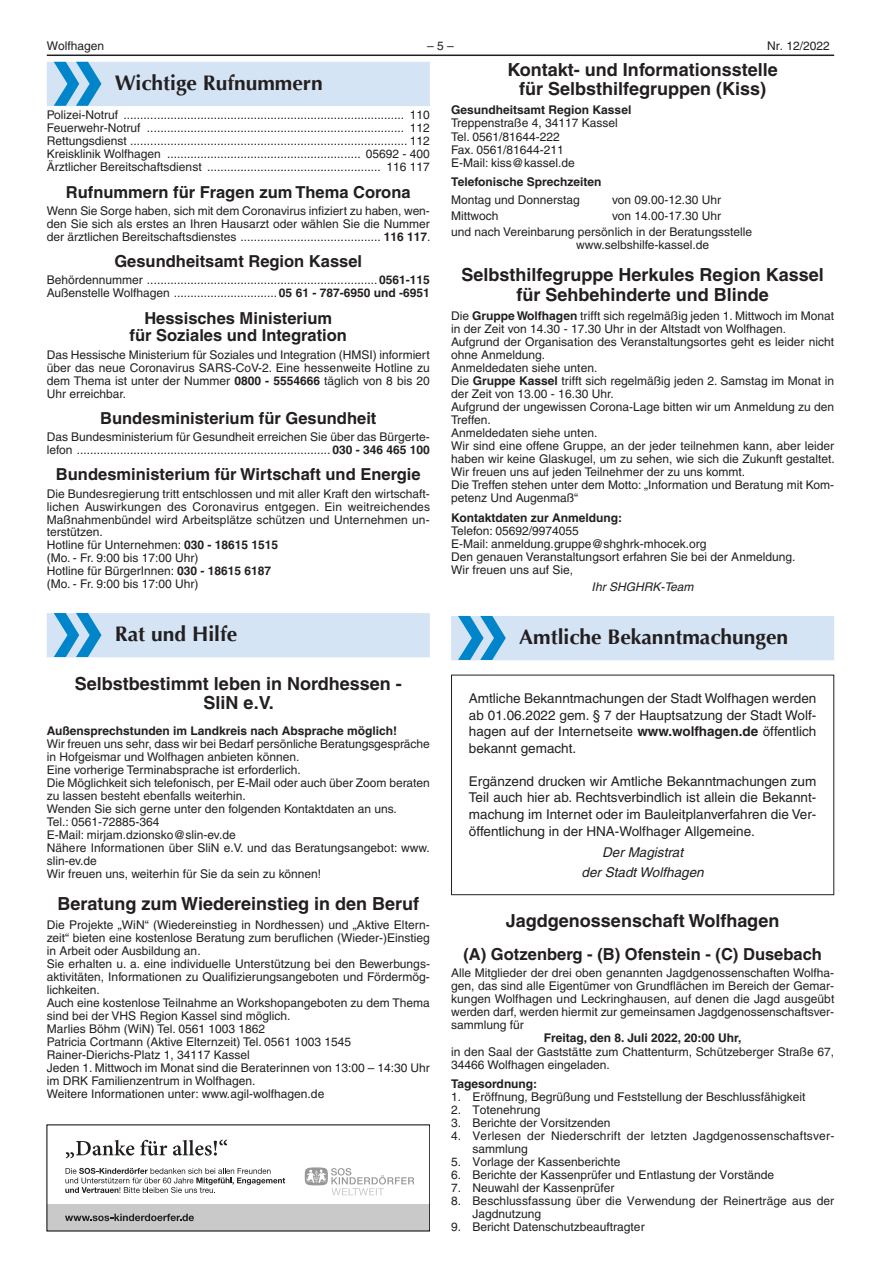
<style>
.page{position:relative;width:881px;height:1263px;background:#fff}
.page>*{position:absolute;margin:0;border:0;box-sizing:border-box;transform-origin:0 0}
.t1{font:700 115.5px "Myriad";color:#0084ca}
.t2{font:700 21px "Optima";color:#231f20}
.t3{font:700 18px/19.5px "Helvetica LT";color:#231f20;text-align:center}
.t4{font:700 16.5px/17.9px "Helvetica LT";color:#231f20;text-align:center}
.t5{font:13.5px/16.6px "Helvetica LT";color:#231f20;text-align:justify}
.t6{font:italic 13.5px/20.9px "Helvetica LT";color:#231f20;text-align:center}
.t7{font:12px/12.9px "Helvetica LT";color:#231f20}
.t8{font:700 12px "Helvetica LT";color:#231f20}
.t9{font:italic 12px "Helvetica LT";color:#231f20}
.s1{font-weight:700}
.s2{font-weight:400}
</style>
<div class="page">
<hr style="left:47px;top:55px;width:786px;height:1px;background:#231f20">
<div style="left:451px;top:616px;width:382px;height:44px;background:#d4e4f4"></div>
<div style="left:451px;top:675px;width:382px;height:220px;border:1px solid #231f20"></div>
<div style="left:47px;top:62px;width:382px;height:44px;background:#d4e4f4"></div>
<div style="left:47px;top:613px;width:382px;height:44px;background:#d4e4f4"></div>
<div style="left:47px;top:1204px;width:382px;height:27px;background:#c9c9c9"></div>
<svg style="left:65px;top:1214px;width:129px;height:7px"></svg>
<svg style="left:304px;top:1167px;width:110px;height:28px"></svg>
<svg style="left:66px;top:1140px;width:68px;height:18px"></svg>
<svg style="left:140px;top:1140px;width:27px;height:15px"></svg>
<svg style="left:173px;top:1139px;width:54px;height:16px"></svg>
<svg style="left:65px;top:1168px;width:220px;height:25px"></svg>
<p class="t7" style="left:47px;top:39px;width:59px">Wolfhagen</p>
<p class="t7" style="left:427px;top:39px;width:28px">– 5 –</p>
<p class="t7" style="left:766px;top:39px;width:64px">Nr. 12/2022</p>
<h3 class="t3" style="left:507px;top:59px;width:272px">Kontakt- und Informationsstelle für Selbsthilfegruppen (Kiss)</h3>
<p class="t8" style="left:451px;top:103px;width:182px">Gesundheitsamt Region Kassel</p>
<p class="t7" style="left:451px;top:117px;width:168px">Treppenstraße 4, 34117 Kassel<br>Tel. 0561/81644-222<br>Fax. 0561/81644-211<br>E-Mail: kiss@kassel.de</p>
<p class="t8" style="left:451px;top:174px;width:152px">Telefonische Sprechzeiten</p>
<p class="t7" style="left:451px;top:194px;width:130px">Montag und Donnerstag</p>
<p class="t7" style="left:611px;top:194px;width:111px">von 09.00-12.30 Uhr</p>
<p class="t7" style="left:451px;top:209px;width:49px">Mittwoch</p>
<h1 class="t1" style="left:51px;top:15px;width:55px">»</h1>
<h2 class="t2" style="left:115px;top:71px;width:209px">Wichtige Rufnummern</h2>
<p class="t7" style="left:47px;top:109px;width:73px">Polizei-Notruf</p>
<p class="t7" style="left:409px;top:109px;width:22px">110</p>
<p class="t7" style="left:47px;top:122px;width:95px">Feuerwehr-Notruf</p>
<p class="t7" style="left:409px;top:122px;width:22px">112</p>
<p class="t7" style="left:47px;top:135px;width:82px">Rettungsdienst</p>
<p class="t7" style="left:409px;top:135px;width:22px">112</p>
<p class="t7" style="left:47px;top:148px;width:115px">Kreisklinik Wolfhagen</p>
<p class="t7" style="left:365px;top:148px;width:66px">05692 - 400</p>
<p class="t7" style="left:47px;top:161px;width:156px">Ärztlicher Bereitschaftsdienst</p>
<p class="t7" style="left:386px;top:161px;width:45px">116 117</p>
<h3 class="t4" style="left:66px;top:183px;width:346px">Rufnummern für Fragen zum Thema Corona</h3>
<p class="t7" style="left:47px;top:204px;width:384px;text-align:justify">Wenn Sie Sorge haben, sich mit dem Coronavirus infiziert zu haben, wen&shy;den Sie sich als erstes an Ihren Hausarzt oder wählen Sie die Nummer der ärztlichen Bereitschaftsdienstes</p>
<p class="t7" style="left:451px;top:207px;width:302px;line-height:16.4px;text-indent:161px">von 14.00-17.30 Uhr<br>und nach Vereinbarung persönlich in der Beratungsstelle</p>
<p class="t7" style="left:576px;top:238px;width:134px">www.selbshilfe-kassel.de</p>
<h3 class="t3" style="left:461px;top:265px;width:363px">Selbsthilfegruppe Herkules Region Kassel für Sehbehinderte und Blinde</h3>
<p class="t7" style="left:451px;top:309px;width:385px">Die <span class="s1">Gruppe Wolfhagen</span> trifft sich regelmäßig jeden 1. Mittwoch im Monat in der Zeit von 14.30 - 17.30 Uhr in der Altstadt von Wolfhagen.<br>Aufgrund der Organisation des Veranstaltungsortes geht es leider nicht ohne Anmeldung.<br>Anmeldedaten siehe unten.<br>Die <span class="s1">Gruppe Kassel</span> trifft sich regelmäßig jeden 2. Samstag im Monat in der Zeit von 13.00 - 16.30 Uhr.<br>Aufgrund der ungewissen Corona-Lage bitten wir um Anmeldung zu den Treffen.<br>Anmeldedaten siehe unten.<br>Wir sind eine offene Gruppe, an der jeder teilnehmen kann, aber leider haben wir keine Glaskugel, um zu sehen, wie sich die Zukunft gestaltet.<br>Wir freuen uns auf jeden Teilnehmer der zu uns kommt.<br>Die Treffen stehen unter dem Motto: „Information und Beratung mit Kom&shy;petenz Und Augenmaß“</p>
<p class="t8" style="left:451px;top:510px;width:172px">Kontaktdaten zur Anmeldung:</p>
<p class="t7" style="left:451px;top:524px;width:345px">Telefon: 05692/9974055<br>E-Mail: anmeldung.gruppe@shghrk-mhocek.org<br>Den genauen Veranstaltungsort erfahren Sie bei der Anmeldung.<br>Wir freuen uns auf Sie,</p>
<p class="t9" style="left:591px;top:580px;width:103px">Ihr SHGHRK-Team</p>
<h1 class="t1" style="left:455px;top:569px;width:55px">»</h1>
<p class="t8" style="left:383px;top:229px;width:48px">116 117<span class="s2">.</span></p>
<h3 class="t4" style="left:114px;top:252px;width:249px">Gesundheitsamt Region Kassel</h3>
<p class="t7" style="left:47px;top:274px;width:97px">Behördennummer</p>
<p class="t8" style="left:379px;top:273px;width:52px">0561-115</p>
<p class="t7" style="left:47px;top:287px;width:124px">Außenstelle Wolfhagen</p>
<p class="t8" style="left:279px;top:286px;width:152px">05 61 - 787-6950 und -6951</p>
<h3 class="t4" style="left:129px;top:309px;width:219px">Hessisches Ministerium<br>für Soziales und Integration</h3>
<p class="t7" style="left:47px;top:348px;width:384px;text-align:justify">Das Hessische Ministerium für Soziales und Integration (HMSI) informiert über das neue Coronavirus SARS-CoV-2. Eine hessenweite Hotline zu dem Thema ist unter der Nummer <span class="s1">0800 - 5554666</span> täglich von 8 bis 20<br>Uhr erreichbar.</p>
<h3 class="t4" style="left:100px;top:409px;width:277px">Bundesministerium für Gesundheit</h3>
<p class="t7" style="left:47px;top:430px;width:384px">Das Bundesministerium für Gesundheit erreichen Sie über das Bürgerte&shy;lefon</p>
<p class="t8" style="left:332px;top:442px;width:99px">030 - 346 465 100</p>
<h3 class="t4" style="left:56px;top:465px;width:366px">Bundesministerium für Wirtschaft und Energie</h3>
<p class="t7" style="left:47px;top:487px;width:384px">Die Bundesregierung tritt entschlossen und mit aller Kraft den wirtschaft&shy;lichen Auswirkungen des Coronavirus entgegen. Ein weitreichendes Maßnahmenbündel wird Arbeitsplätze schützen und Unternehmen un&shy;terstützen.<br>Hotline für Unternehmen: <span class="s1">030 - 18615 1515<br></span>(Mo. - Fr. 9:00 bis 17:00 Uhr)<br>Hotline für BürgerInnen: <span class="s1">030 - 18615 6187<br></span>(Mo. - Fr. 9:00 bis 17:00 Uhr)</p>
<h1 class="t1" style="left:51px;top:566px;width:55px">»</h1>
<h2 class="t2" style="left:115px;top:622px;width:124px">Rat und Hilfe</h2>
<h3 class="t3" style="left:75px;top:674px;width:328px">Selbstbestimmt leben in Nordhessen -<br>SliN e.V.</h3>
<p class="t8" style="left:47px;top:724px;width:351px">Außensprechstunden im Landkreis nach Absprache möglich!</p>
<p class="t7" style="left:47px;top:737px;width:384px">Wir freuen uns sehr, dass wir bei Bedarf persönliche Beratungsgespräche in Hofgeismar und Wolfhagen anbieten können.<br>Eine vorherige Terminabsprache ist erforderlich.<br>Die Möglichkeit sich telefonisch, per E-Mail oder auch über Zoom beraten zu lassen besteht ebenfalls weiterhin.<br>Wenden Sie sich gerne unter den folgenden Kontaktdaten an uns.<br>Tel.: 0561-72885-364<br>E-Mail: mirjam.dzionsko@slin-ev.de<br>Nähere Informationen über SliN e.V. und das Beratungsangebot: www. slin-ev.de<br>Wir freuen uns, weiterhin für Sie da sein zu können!</p>
<h3 class="t3" style="left:57px;top:893px;width:363px">Beratung zum Wiedereinstieg in den Beruf</h3>
<p class="t7" style="left:47px;top:918px;width:384px">Die Projekte „WiN“ (Wiedereinstieg in Nordhessen) und „Aktive Eltern&shy;zeit“ bieten eine kostenlose Beratung zum beruflichen (Wieder-)Einstieg in Arbeit oder Ausbildung an.<br>Sie erhalten u. a. eine individuelle Unterstützung bei den Bewerbungs&shy;aktivitäten, Informationen zu Qualifizierungsangeboten und Fördermög&shy;lichkeiten.<br>Auch eine kostenlose Teilnahme an Workshopangeboten zu dem Thema sind bei der VHS Region Kassel sind möglich.<br>Marlies Böhm (WiN) Tel. 0561 1003 1862<br>Patricia Cortmann (Aktive Elternzeit) Tel. 0561 1003 1545<br>Rainer-Dierichs-Platz 1, 34117 Kassel<br>Jeden 1. Mittwoch im Monat sind die Beraterinnen von 13:00 – 14:30 Uhr im DRK Familienzentrum in Wolfhagen.<br>Weitere Informationen unter: www.agil-wolfhagen.de</p>
<h2 class="t2" style="left:519px;top:625px;width:270px">Amtliche Bekanntmachungen</h2>
<p class="t5" style="left:468px;top:690px;width:349px">Amtliche Bekanntmachungen der Stadt Wolfhagen werden ab 01.06.2022 gem. § 7 der Hauptsatzung der Stadt Wolf&shy;hagen auf der Internetseite <span class="s1">www.wolfhagen.de</span> öffentlich bekannt gemacht.</p>
<p class="t5" style="left:468px;top:773px;width:349px">Ergänzend drucken wir Amtliche Bekanntmachungen zum Teil auch hier ab. Rechtsverbindlich ist allein die Bekannt&shy;machung im Internet oder im Bauleitplanverfahren die Ver&shy;öffentlichung in der HNA-Wolfhager Allgemeine.</p>
<p class="t6" style="left:581px;top:841px;width:124px">Der Magistrat<br>der Stadt Wolfhagen</p>
<h3 class="t3" style="left:505px;top:911px;width:275px">Jagdgenossenschaft Wolfhagen</h3>
<h3 class="t4" style="left:463px;top:945px;width:360px">(A) Gotzenberg - (B) Ofenstein - (C) Dusebach</h3>
<p class="t7" style="left:451px;top:966px;width:384px;text-align:justify">Alle Mitglieder der drei oben genannten Jagdgenossenschaften Wolfha&shy;gen, das sind alle Eigentümer von Grundflächen im Bereich der Gemar&shy;kungen Wolfhagen und Leckringhausen, auf denen die Jagd ausgeübt werden darf, werden hiermit zur gemeinsamen Jagdgenossenschaftsver&shy;sammlung für</p>
<p class="t8" style="left:543px;top:1031px;width:199px">Freitag, den 8. Juli 2022, 20:00 Uhr,</p>
<p class="t7" style="left:451px;top:1045px;width:384px">in den Saal der Gaststätte zum Chattenturm, Schützeberger Straße 67,<br>34466 Wolfhagen eingeladen.</p>
<p class="t8" style="left:451px;top:1076px;width:88px">Tagesordnung:</p>
<p class="t7" style="left:451px;top:1090px;width:356px">1. Eröffnung, Begrüßung und Feststellung der Beschlussfähigkeit</p>
<p class="t7" style="left:451px;top:1103px;width:91px">2. Totenehrung</p>
<p class="t7" style="left:451px;top:1116px;width:161px">3. Berichte der Vorsitzenden</p>
<p class="t7" style="left:472px;top:1129px;width:363px;text-indent:-21px">4. Verlesen der Niederschrift der letzten Jagdgenossenschaftsver&shy;sammlung</p>
<p class="t7" style="left:451px;top:1155px;width:171px">5. Vorlage der Kassenberichte</p>
<p class="t7" style="left:451px;top:1168px;width:324px">6. Berichte der Kassenprüfer und Entlastung der Vorstände</p>
<p class="t7" style="left:451px;top:1181px;width:165px">7. Neuwahl der Kassenprüfer</p>
<p class="t7" style="left:472px;top:1194px;width:363px;text-indent:-21px">8. Beschlussfassung über die Verwendung der Reinerträge aus der<br>Jagdnutzung</p>
<p class="t7" style="left:451px;top:1220px;width:195px">9. Bericht Datenschutzbeauftragter</p>
</div>
